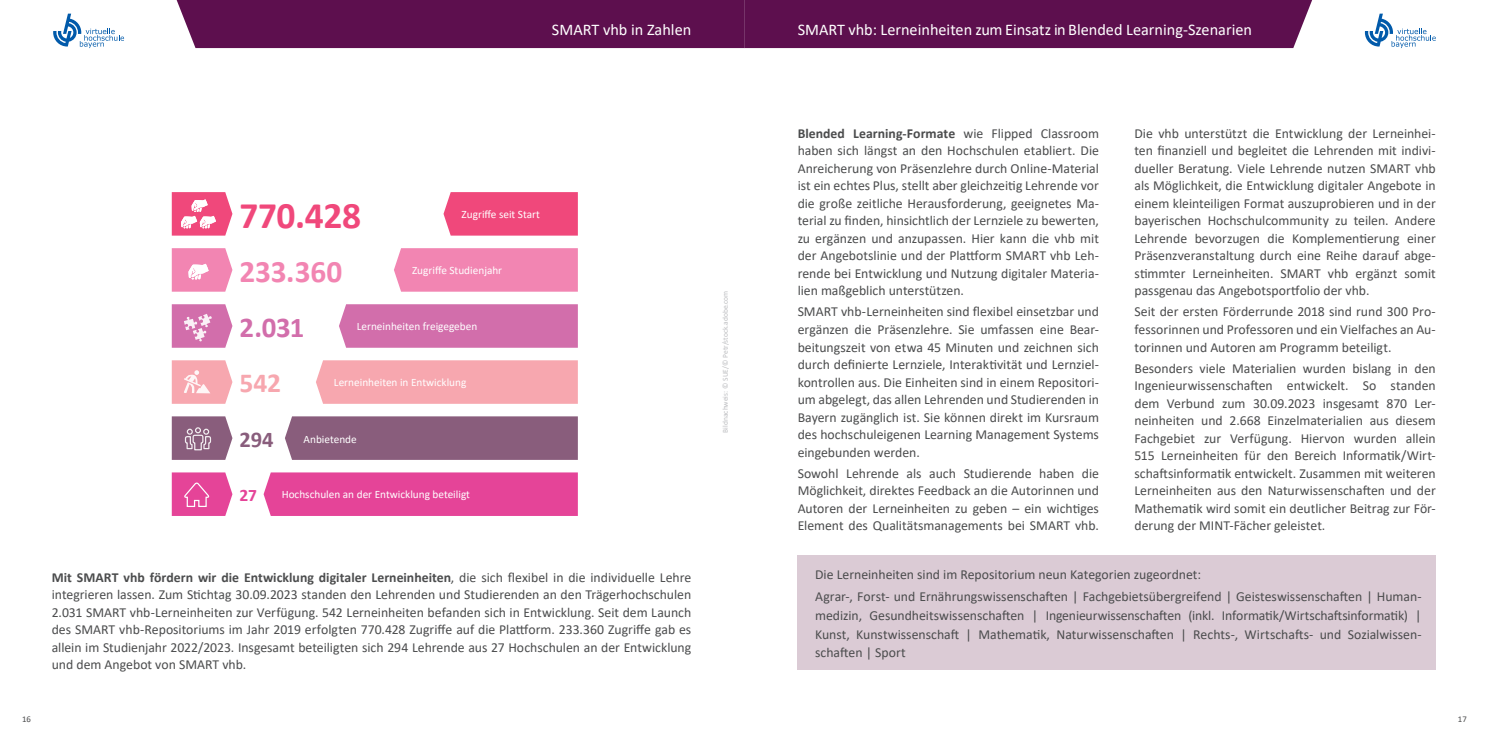
<style>
.page{position:relative;width:1489px;height:745px;background:#fff}
.page>*{position:absolute;margin:0;border:0;box-sizing:border-box;transform-origin:0 0}
.t1{font:700 37.5px "Calibri";letter-spacing:-.01em;color:#f0487b}
.t2{font:700 31.25px "Calibri";letter-spacing:-.005em;color:#f285b2}
.t3{font:700 28.75px "Calibri";color:#d26eab}
.t4{font:700 27.5px "Calibri";color:#f7a7af}
.t5{font:700 22.5px "Calibri";color:#895d7c}
.t6{font:700 17.5px "Calibri";color:#e54498}
.t7{font:16.25px "Calibri";color:#fff}
.t8{font:13.75px/17.5px "Calibri";letter-spacing:-.005em;color:#4b4c4d;text-align:justify}
.t9{font:11.25px "Calibri";color:#fff}
.t10{font:8.75px "Calibri";color:#4b4c4d}
.t11{font:7.5px "Calibri";color:#bcbdc0}
.s1{font-weight:700}
</style>
<div class="page">
<svg style="left:53px;top:14px;width:71px;height:34px"></svg>
<svg style="left:1364px;top:14px;width:71px;height:34px"></svg>
<div style="left:177px;top:0;width:1134px;height:48px;background:#5d0f4e"></div>
<div style="left:263px;top:472px;width:315px;height:43px;background:#e54498"></div>
<svg style="left:172px;top:472px;width:60px;height:43px;background:#e757a2"></svg>
<div style="left:339px;top:304px;width:239px;height:43px;background:#d26eab"></div>
<svg style="left:172px;top:304px;width:60px;height:43px;background:#d883b7"></svg>
<div style="left:394px;top:248px;width:184px;height:43px;background:#f285b2"></div>
<svg style="left:172px;top:248px;width:60px;height:43px;background:#f395bc"></svg>
<div style="left:443px;top:192px;width:135px;height:43px;background:#f0487b"></div>
<svg style="left:172px;top:192px;width:60px;height:43px"></svg>
<div style="left:316px;top:360px;width:262px;height:43px;background:#f7a7af"></div>
<svg style="left:172px;top:360px;width:60px;height:43px;background:#f8b2b9"></svg>
<div style="left:285px;top:416px;width:293px;height:43px;background:#895d7c"></div>
<svg style="left:172px;top:416px;width:60px;height:43px;background:#98718c"></svg>
<div style="left:797px;top:554px;width:638px;height:114px;background:#dbcbd5"></div>
<p class="t7" style="left:552px;top:19px;width:141px">SMART vhb in Zahlen</p>
<p class="t7" style="left:797px;top:19px;width:456px">SMART vhb: Lerneinheiten zum Einsatz in Blended Learning-Szenarien</p>
<h1 class="t1" style="left:239px;top:189px;width:123px">770.428</h1>
<p class="t9" style="left:461px;top:206px;width:80px">Zugriffe seit Start</p>
<h2 class="t2" style="left:239px;top:249px;width:104px">233.360</h2>
<p class="t9" style="left:412px;top:262px;width:92px">Zugriffe Studienjahr</p>
<h3 class="t3" style="left:239px;top:307px;width:67px">2.031</h3>
<p class="t9" style="left:357px;top:318px;width:122px">Lerneinheiten freigegeben</p>
<h3 class="t4" style="left:239px;top:363px;width:43px">542</h3>
<p class="t9" style="left:334px;top:374px;width:134px">Lerneinheiten in Entwicklung</p>
<h3 class="t5" style="left:239px;top:423px;width:36px">294</h3>
<p class="t9" style="left:303px;top:431px;width:55px">Anbietende</p>
<p class="t6" style="left:239px;top:482px;width:19px">27</p>
<p class="t9" style="left:282px;top:486px;width:190px">Hochschulen an der Entwicklung beteiligt</p>
<p class="t8" style="left:52px;top:567px;width:641px"><span class="s1">Mit SMART vhb fördern wir die Entwicklung digitaler Lerneinheiten</span>, die sich flexibel in die individuelle Lehre integrieren lassen. Zum Stichtag 30.09.2023 standen den Lehrenden und Studierenden an den Trägerhochschulen 2.031 SMART vhb-Lerneinheiten zur Verfügung. 542 Lerneinheiten befanden sich in Entwicklung. Seit dem Launch des SMART vhb-Repositoriums im Jahr 2019 erfolgten 770.428 Zugriffe auf die Plattform. 233.360 Zugriffe gab es allein im Studienjahr 2022/2023. Insgesamt beteiligten sich 294 Lehrende aus 27 Hochschulen an der Entwicklung und dem Angebot von SMART vhb.</p>
<p class="t11" style="left:720px;top:432px;width:143px;rotate:-90deg">Bildnachweis: © SUE/© Petr/stock.adobe.com</p>
<p class="t8" style="left:797px;top:124px;width:303px"><span class="s1">Blended Learning-Formate</span> wie Flipped Classroom haben sich längst an den Hochschulen etabliert. Die Anreicherung von Präsenzlehre durch Online-Material ist ein echtes Plus, stellt aber gleichzeitig Lehrende vor die große zeitliche Herausforderung, geeignetes Ma&shy;terial zu finden, hinsichtlich der Lernziele zu bewerten, zu ergänzen und anzupassen. Hier kann die vhb mit der Angebotslinie und der Plattform SMART vhb Leh&shy;rende bei Entwicklung und Nutzung digitaler Materia&shy;lien maßgeblich unterstützen.</p>
<p class="t8" style="left:797px;top:302px;width:303px">SMART vhb-Lerneinheiten sind flexibel einsetzbar und ergänzen die Präsenzlehre. Sie umfassen eine Bear&shy;beitungszeit von etwa 45 Minuten und zeichnen sich durch definierte Lernziele, Interaktivität und Lernziel&shy;kontrollen aus. Die Einheiten sind in einem Repositori&shy;um abgelegt, das allen Lehrenden und Studierenden in Bayern zugänglich ist. Sie können direkt im Kursraum des hochschuleigenen Learning Management Systems eingebunden werden.</p>
<p class="t8" style="left:797px;top:463px;width:303px">Sowohl Lehrende als auch Studierende haben die Möglichkeit, direktes Feedback an die Autorinnen und Autoren der Lerneinheiten zu geben – ein wichtiges Element des Qualitätsmanagements bei SMART vhb.</p>
<p class="t8" style="left:1134px;top:124px;width:303px">Die vhb unterstützt die Entwicklung der Lerneinhei&shy;ten finanziell und begleitet die Lehrenden mit indivi&shy;dueller Beratung. Viele Lehrende nutzen SMART vhb als Möglichkeit, die Entwicklung digitaler Angebote in einem kleinteiligen Format auszuprobieren und in der bayerischen Hochschulcommunity zu teilen. Andere Lehrende bevorzugen die Komplementierung einer Präsenzveranstaltung durch eine Reihe darauf abge&shy;stimmter Lerneinheiten. SMART vhb ergänzt somit passgenau das Angebotsportfolio der vhb.</p>
<p class="t8" style="left:1134px;top:302px;width:303px">Seit der ersten Förderrunde 2018 sind rund 300 Pro&shy;fessorinnen und Professoren und ein Vielfaches an Au&shy;torinnen und Autoren am Programm beteiligt.</p>
<p class="t8" style="left:1134px;top:358px;width:303px">Besonders viele Materialien wurden bislang in den Ingenieurwissenschaften entwickelt. So standen dem Verbund zum 30.09.2023 insgesamt 870 Ler&shy;neinheiten und 2.668 Einzelmaterialien aus diesem Fachgebiet zur Verfügung. Hiervon wurden allein 515 Lerneinheiten für den Bereich Informatik/Wirt&shy;schaftsinformatik entwickelt. Zusammen mit weiteren Lerneinheiten aus den Naturwissenschaften und der Mathematik wird somit ein deutlicher Beitrag zur För&shy;derung der MINT-Fächer geleistet.</p>
<p class="t8" style="left:815px;top:562px;width:608px;line-height:22.2px">Die Lerneinheiten sind im Repositorium neun Kategorien zugeordnet:<br>Agrar-, Forst- und Ernährungswissenschaften | Fachgebietsübergreifend | Geisteswissenschaften | Human-</p>
<p class="t8" style="left:815px;top:605px;width:608px;line-height:18.8px">medizin, Gesundheitswissenschaften | Ingenieurwissenschaften (inkl. Informatik/Wirtschaftsinformatik) | Kunst, Kunstwissenschaft | Mathematik, Naturwissenschaften | Rechts-, Wirtschafts- und Sozialwissen&shy;schaften | Sport</p>
<p class="t10" style="left:22px;top:712px;width:10px">16</p>
<p class="t10" style="left:1457px;top:712px;width:10px">17</p>
</div>
